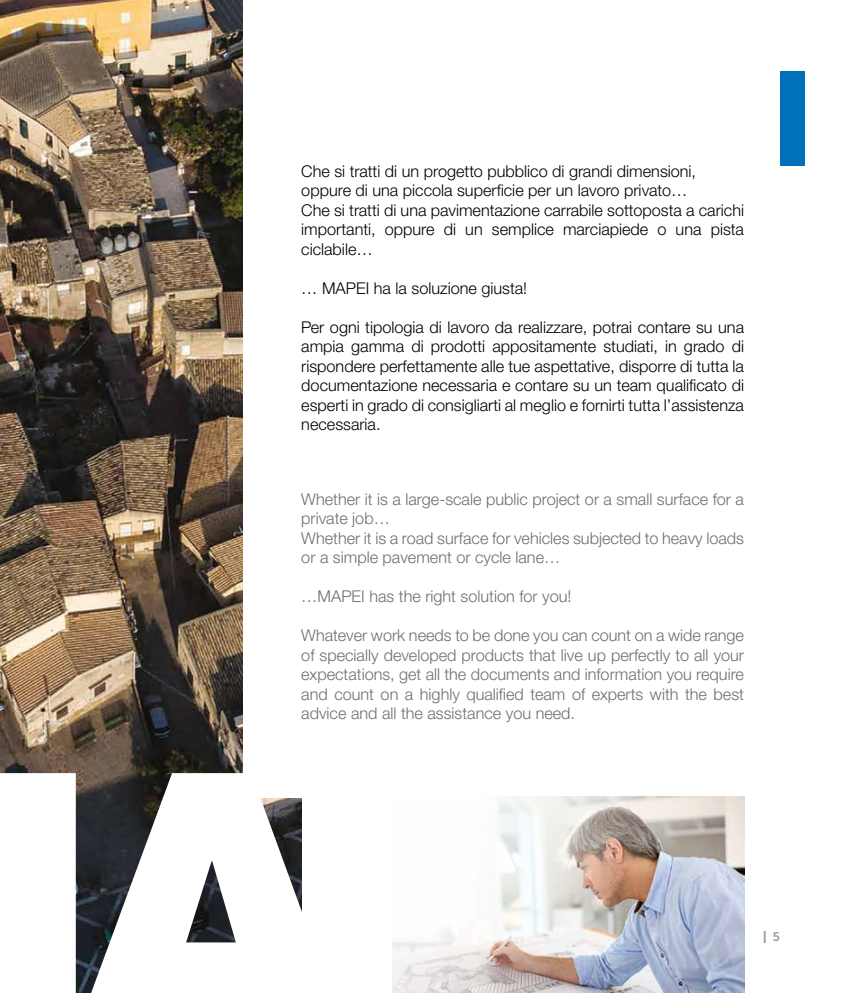
<style>
.page{position:relative;width:851px;height:993px;background:#fff}
.page>*{position:absolute;margin:0;border:0;box-sizing:border-box;transform-origin:0 0}
.t1{font:300 16.25px/19.5px "Helvetica Neue LTW1 G";color:#000}
.t2{font:300 16.25px/19.5px "Helvetica Neue LTW1 G";color:#706f6f}
.t3{font:12.5px "Museo Sans Cyrl 900";color:#9d9d9c}
.s1{font-family:"Museo Sans 700"}
</style>
<div class="page">
<img style="left:0;top:0;width:243px;height:772px">
<div style="left:780px;top:71px;width:24px;height:94px;background:#0070ba"></div>
<svg style="left:0;top:772px;width:745px;height:220px"></svg>
<img style="left:392px;top:796px;width:352px;height:196px">
<p class="t1" style="left:301px;top:161px;width:444px">Che si tratti di un progetto pubblico di grandi dimensioni, oppure di una piccola superficie per un lavoro privato…<br>Che si tratti di una pavimentazione carrabile sottoposta a carichi importanti, oppure di un semplice marciapiede o una pista ciclabile…</p>
<p class="t1" style="left:301px;top:278px;width:227px">… MAPEI ha la soluzione giusta!</p>
<p class="t1" style="left:301px;top:317px;width:444px;text-align:justify">Per ogni tipologia di lavoro da realizzare, potrai contare su una ampia gamma di prodotti appositamente studiati, in grado di rispondere perfettamente alle tue aspettative, disporre di tutta la documentazione necessaria e contare su un team qualificato di esperti in grado di consigliarti al meglio e fornirti tutta l’assistenza necessaria.</p>
<p class="t2" style="left:301px;top:489px;width:444px">Whether it is a large-scale public project or a small surface for a private job…<br>Whether it is a road surface for vehicles subjected to heavy loads or a simple pavement or cycle lane…</p>
<p class="t2" style="left:301px;top:586px;width:271px">…MAPEI has the right solution for you!</p>
<p class="t2" style="left:301px;top:625px;width:444px;text-align:justify">Whatever work needs to be done you can count on a wide range of specially developed products that live up perfectly to all your expectations, get all the documents and information you require and count on a highly qualified team of experts with the best advice and all the assistance you need.</p>
<p class="t3" style="left:763px;top:929px;width:18px">| <span class="s1">5</span></p>
</div>
